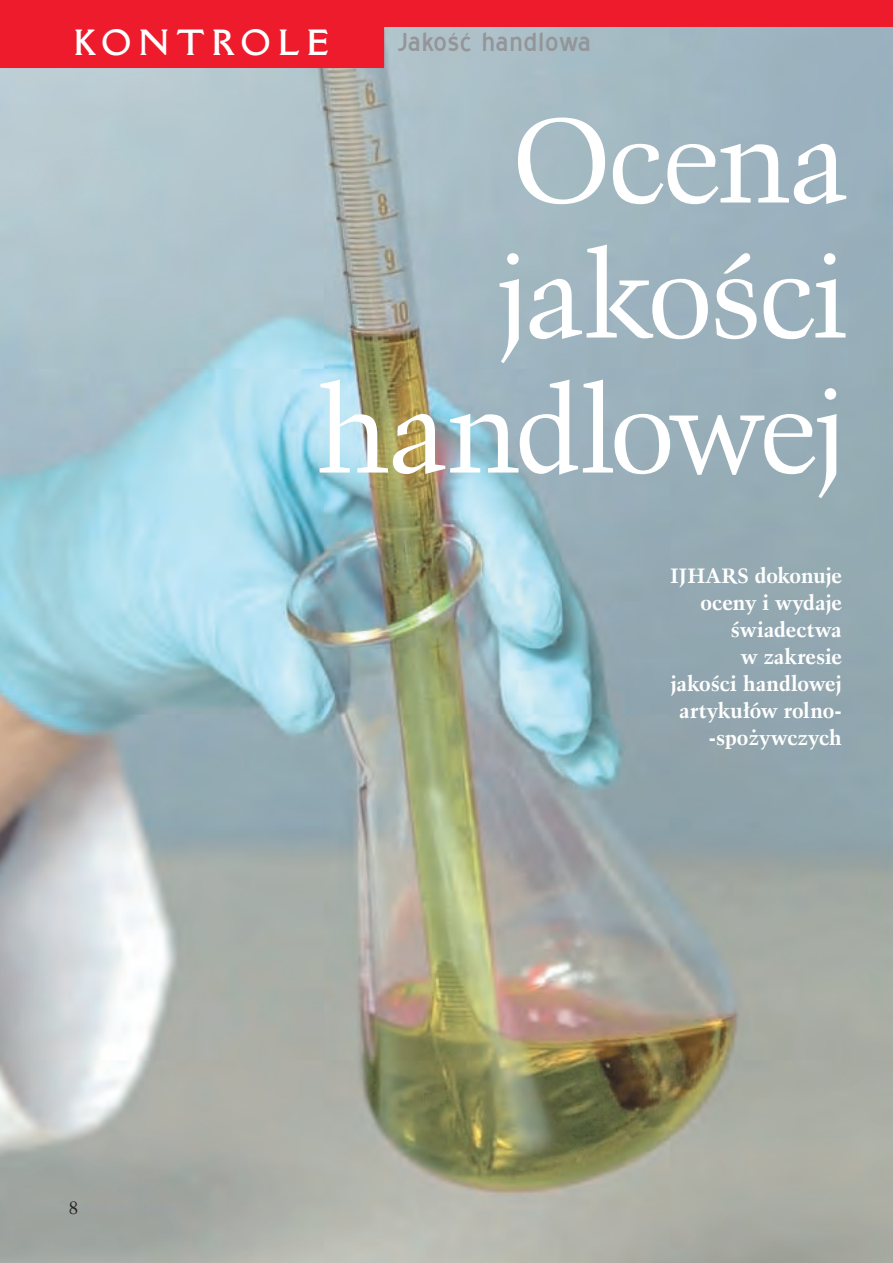
<style>
.page{position:relative;width:893px;height:1263px;background:#fff}
.page>*{position:absolute;margin:0;border:0;box-sizing:border-box;transform-origin:0 0}
.t1{font:120px/135px "Kuenst 480 EU";letter-spacing:-.02em;color:#fff;text-align:right}
.t2{font:700 35.4px "Della Robbia EU";letter-spacing:.215em;color:#fff}
.t3{font:33px "Blue Highway";letter-spacing:.03em;color:#939598}
.t4{font:700 21px/27px "Kuenst 480 EU";color:#fff;text-align:right}
</style>
<div class="page">
<img style="left:0;top:27px;width:893px;height:1236px">
<div style="left:0;top:0;width:893px;height:27px;background:#ee1b2c"></div>
<div style="left:0;top:27px;width:384px;height:41px;background:#ee1b2c"></div>
<svg style="left:70px;top:1201px;width:7px;height:13px"></svg>
<h2 class="t2" style="left:74px;top:20px;width:257px">KONTROLE</h2>
<h3 class="t3" style="left:398px;top:27px;width:195px">Jakość handlowa</h3>
<h1 class="t1" style="left:317px;top:94px;width:532px">Ocena jakości handlowej</h1>
<p class="t4" style="left:670px;top:562px;width:173px">IJHARS dokonuje oceny i wydaje świadectwa<br>w zakresie jakości handlowej artykułów rolno-‑spożywczych</p>
</div>
